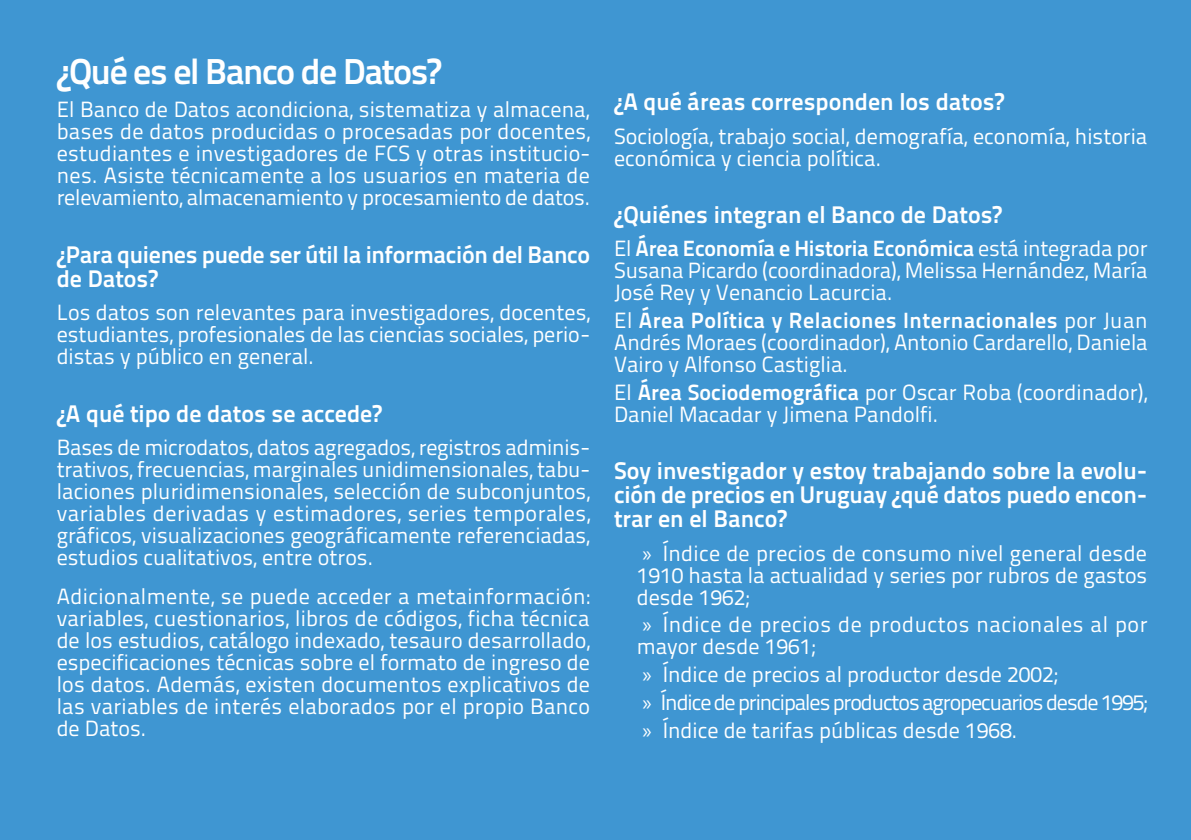
<style>
.page{position:relative;width:1191px;height:840px;background:#fff}
.page>*{position:absolute;margin:0;border:0;box-sizing:border-box;transform-origin:0 0}
.Estilo_de_párrafo_2{font:36px "Titillium Text 25 L 800 wt";letter-spacing:-.04em;color:#fff}
.Estilo_de_párrafo_2-2{font:24px/24px "Titillium Text 25 L 800 wt";color:#fff}
.Estilo_de_párrafo_1{font:22px/22px "Titillium Text 25 L 400 wt";color:#fff;text-align:justify}
.Estilo_de_párrafo_1-2{font:22px/22px "Titillium Text 25 L 400 wt";letter-spacing:.03em;color:#fff}
.Estilo_de_párrafo_1-3{font:22px "Titillium Text 25 L 400 wt";letter-spacing:-.05em;color:#fff}
.s1{font-family:"Titillium Text 25 L 800 wt"}
.s2{font-family:"Myriad Pro"}
</style>
<div class="page">
<div style="left:0;top:0;width:1191px;height:839px;background:#3f96d2"></div>
<p class="Estilo_de_párrafo_2" style="left:57px;top:43px;width:386px">¿Qué es el Banco de Datos?</p>
<p class="Estilo_de_párrafo_1" style="left:57px;top:97px;width:535px">El Banco de Datos acondiciona, sistematiza y almacena, bases de datos producidas o procesadas por docentes, estudiantes e investigadores de FCS y otras institucio&shy;nes. Asiste técnicamente a los usuarios en materia de relevamiento, almacenamiento y procesamiento de datos.</p>
<p class="Estilo_de_párrafo_2-2" style="left:57px;top:241px;width:535px">¿Para quienes puede ser útil la información del Banco de Datos?</p>
<p class="Estilo_de_párrafo_1" style="left:57px;top:300px;width:535px">Los datos son relevantes para investigadores, docentes, estudiantes, profesionales de las ciencias sociales, perio&shy;distas y público en general.</p>
<p class="Estilo_de_párrafo_2-2" style="left:57px;top:399px;width:326px">¿A qué tipo de datos se accede?</p>
<p class="Estilo_de_párrafo_1" style="left:57px;top:435px;width:535px">Bases de microdatos, datos agregados, registros adminis&shy;trativos, frecuencias, marginales unidimensionales, tabu&shy;laciones pluridimensionales, selección de subconjuntos, variables derivadas y estimadores, series temporales, gráficos, visualizaciones geográficamente referenciadas, estudios cualitativos, entre otros.</p>
<p class="Estilo_de_párrafo_1" style="left:57px;top:584px;width:535px">Adicionalmente, se puede acceder a metainformación: variables, cuestionarios, libros de códigos, ficha técnica de los estudios, catálogo indexado, tesauro desarrollado, especificaciones técnicas sobre el formato de ingreso de los datos. Además, existen documentos explicativos de las variables de interés elaborados por el propio Banco de Datos.</p>
<p class="Estilo_de_párrafo_2-2" style="left:614px;top:88px;width:391px">¿A qué áreas corresponden los datos?</p>
<p class="Estilo_de_párrafo_1" style="left:614px;top:124px;width:535px">Sociología, trabajo social, demografía, economía, historia económica y ciencia política.</p>
<p class="Estilo_de_párrafo_2-2" style="left:614px;top:201px;width:389px">¿Quiénes integran el Banco de Datos?</p>
<p class="Estilo_de_párrafo_1" style="left:614px;top:236px;width:535px">El <span class="s1">Área Economía e Historia Económica</span> está integrada por Susana Picardo (coordinadora), Melissa Hernández, María José Rey y Venancio Lacurcia.</p>
<p class="Estilo_de_párrafo_1" style="left:614px;top:308px;width:535px">El <span class="s1">Área Política y Relaciones Internacionales</span> por Juan Andrés Moraes (coordinador), Antonio Cardarello, Daniela Vairo y Alfonso Castiglia.</p>
<p class="Estilo_de_párrafo_1" style="left:614px;top:380px;width:535px">El <span class="s1">Área Sociodemográfica</span> por Oscar Roba (coordinador),<br>Daniel Macadar y Jimena Pandolfi.</p>
<p class="Estilo_de_párrafo_2-2" style="left:614px;top:457px;width:535px;text-align:justify">Soy investigador y estoy trabajando sobre la evolu&shy;ción de precios en Uruguay ¿qué datos puedo encon&shy;trar en el Banco?</p>
<p class="Estilo_de_párrafo_1" style="left:637px;top:540px;width:512px"><span class="s2">»</span> Índice de precios de consumo nivel general desde 1910 hasta la actualidad y series por rubros de gastos desde 1962;</p>
<p class="Estilo_de_párrafo_1-2" style="left:637px;top:612px;width:512px"><span class="s2">»</span> Índice de precios de productos nacionales al por mayor desde 1961;</p>
<p class="Estilo_de_párrafo_1" style="left:642px;top:662px;width:417px"><span class="s2">»</span> Índice de precios al productor desde 2002;</p>
<p class="Estilo_de_párrafo_1-3" style="left:642px;top:685px;width:507px"><span class="s2">»</span> Índice de principales productos agropecuarios desde 1995;</p>
<p class="Estilo_de_párrafo_1" style="left:642px;top:717px;width:376px"><span class="s2">»</span> Índice de tarifas públicas desde 1968.</p>
</div>
